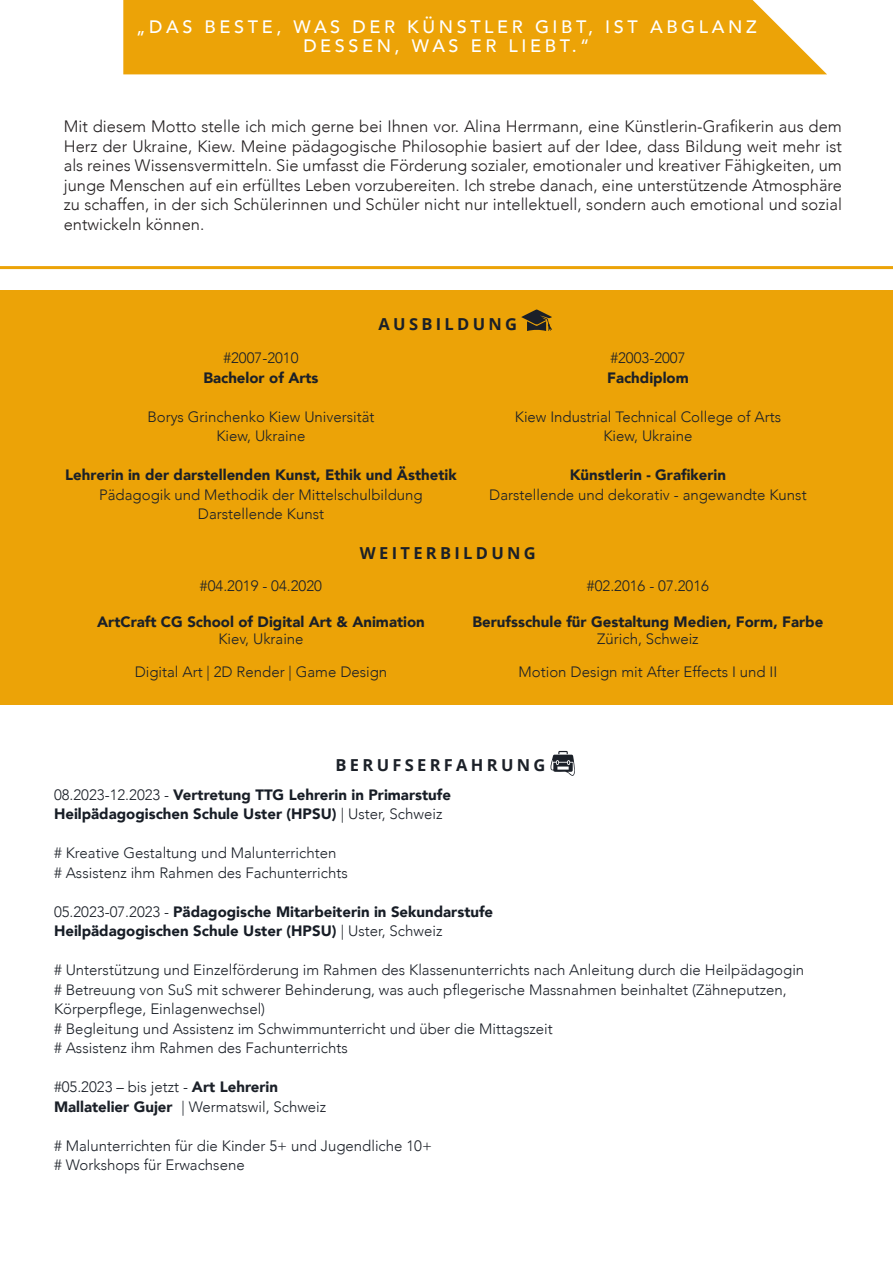
<style>
.page{position:relative;width:893px;height:1263px;background:#fff}
.page>*{position:absolute;margin:0;border:0;box-sizing:border-box;transform-origin:0 0}
.t1{font:500 18px "Avenir";letter-spacing:.2em;color:#fff}
.t2{font:300 16.5px/19.5px "Avenir";color:#231f20;text-align:justify}
.t3{font:700 16.5px "Open Sans";letter-spacing:.2em;color:#1b2028}
.t4{font:300 15px/19.5px "Avenir";color:#1b2028;text-align:center}
.t5{font:900 15px "Avenir";color:#171d26}
.t6{font:900 15px "Avenir";color:#1b2028}
.s1{font-weight:900}
.s2{font-weight:300;color:#1b2028}
.s3{color:#1b2028}
</style>
<div class="page">
<div style="left:123px;top:0;width:704px;height:74px;background:#eca307"></div>
<div style="left:0;top:291px;width:893px;height:414px;background:#eca307"></div>
<hr style="left:0;top:266px;width:893px;height:3px;background:#eca307">
<svg style="left:521px;top:309px;width:31px;height:22px"></svg>
<svg style="left:550px;top:751px;width:25px;height:25px"></svg>
<p class="t1" style="left:136px;top:11px;width:622px">„DAS BESTE, WAS DER KÜNSTLER GIBT, IST ABGLANZ</p>
<p class="t1" style="left:303px;top:31px;width:288px">DESSEN, WAS ER LIEBT.“</p>
<p class="t2" style="left:64px;top:117px;width:780px">Mit diesem Motto stelle ich mich gerne bei Ihnen vor. Alina Herrmann, eine Künstlerin-Grafikerin aus dem Herz der Ukraine, Kiew. Meine pädagogische Philosophie basiert auf der Idee, dass Bildung weit mehr ist als reines Wissensvermitteln. Sie umfasst die Förderung sozialer, emotionaler und kreativer Fähigkeiten, um junge Menschen auf ein erfülltes Leben vorzubereiten. Ich strebe danach, eine unterstützende Atmosphäre zu schaffen, in der sich Schülerinnen und Schüler nicht nur intellektuell, sondern auch emotional und sozial entwickeln können.</p>
<p class="t3" style="left:379px;top:313px;width:140px">AUSBILDUNG</p>
<p class="t4" style="left:223px;top:348px;width:77px">#2007-2010</p>
<p class="t6" style="left:203px;top:364px;width:117px">Bachelor of Arts</p>
<p class="t4" style="left:147px;top:407px;width:229px">Borys Grinchenko Kiew Universität</p>
<p class="t4" style="left:216px;top:426px;width:91px">Kiew, Ukraine</p>
<p class="t6" style="left:65px;top:462px;width:393px">Lehrerin in der darstellenden Kunst, Ethik und Ästhetik</p>
<p class="t4" style="left:99px;top:485px;width:325px">Pädagogik und Methodik der Mittelschulbildung<br>Darstellende Kunst</p>
<p class="t4" style="left:610px;top:348px;width:77px">#2003-2007</p>
<p class="t6" style="left:607px;top:364px;width:83px">Fachdiplom</p>
<p class="t4" style="left:515px;top:407px;width:268px">Kiew Industrial Technical College of Arts</p>
<p class="t4" style="left:603px;top:426px;width:91px">Kiew, Ukraine</p>
<p class="t4" style="left:489px;top:465px;width:319px"><span class="s1">Künstlerin - Grafikerin<br></span>Darstellende und dekorativ - angewandte Kunst</p>
<p class="t3" style="left:360px;top:542px;width:177px">WEITERBILDUNG</p>
<p class="t4" style="left:200px;top:576px;width:123px">#04.2019 - 04.2020</p>
<p class="t6" style="left:97px;top:609px;width:329px">ArtCraft CG School of Digital Art &amp; Animation</p>
<p class="t4" style="left:218px;top:629px;width:87px">Kiev, Ukraine</p>
<p class="t4" style="left:135px;top:662px;width:254px">Digital Art | 2D Render | Game Design</p>
<p class="t4" style="left:587px;top:576px;width:123px">#02.2016 - 07.2016</p>
<p class="t6" style="left:473px;top:609px;width:352px">Berufsschule für Gestaltung Medien, Form, Farbe</p>
<p class="t4" style="left:597px;top:629px;width:103px">Zürich, Schweiz</p>
<p class="t4" style="left:519px;top:662px;width:260px">Motion Design mit After Effects I und II</p>
<p class="t3" style="left:336px;top:753px;width:211px">BERUFSERFAHRUNG</p>
<p class="t5" style="left:54px;top:782px;width:398px"><span class="s2">08.2023-12.2023 -</span> <span class="s3">Vertretung</span> TTG Lehrerin in Primarstufe</p>
<p class="t5" style="left:54px;top:801px;width:390px">Heilpädagogischen Schule Uster (HPSU) <span class="s2">| Uster, Schweiz</span></p>
<p class="t4" style="left:54px;top:843px;width:284px"># Kreative Gestaltung und Malunterrichten</p>
<p class="t4" style="left:54px;top:863px;width:295px"># Assistenz ihm Rahmen des Fachunterrichts</p>
<p class="t5" style="left:54px;top:899px;width:441px"><span class="s2">05.2023-07.2023 -</span> Pädagogische Mitarbeiterin in Sekundarstufe</p>
<p class="t5" style="left:54px;top:918px;width:390px">Heilpädagogischen Schule Uster (HPSU) <span class="s2">| Uster, Schweiz</span></p>
<p class="t4" style="left:54px;top:960px;width:752px"># Unterstützung und Einzelförderung im Rahmen des Klassenunterrichts nach Anleitung durch die Heilpädagogin</p>
<p class="t4" style="left:54px;top:980px;width:734px;text-align:left"># Betreuung von SuS mit schwerer Behinderung, was auch pflegerische Massnahmen beinhaltet (Zähneputzen,<br>Körperpflege, Einlagenwechsel)</p>
<p class="t4" style="left:54px;top:1019px;width:500px"># Begleitung und Assistenz im Schwimmunterricht und über die Mittagszeit</p>
<p class="t4" style="left:54px;top:1038px;width:295px"># Assistenz ihm Rahmen des Fachunterrichts</p>
<p class="t4" style="left:54px;top:1077px;width:226px">#05.2023 – bis jetzt - <span class="s1">Art Lehrerin</span></p>
<p class="t4" style="left:54px;top:1097px;width:274px"><span class="s1">Mallatelier Gujer</span> | Wermatswil, Schweiz</p>
<p class="t4" style="left:54px;top:1136px;width:379px"># Malunterrichten für die Kinder 5+ und Jugendliche 10+</p>
<p class="t4" style="left:54px;top:1155px;width:192px"># Workshops für Erwachsene</p>
</div>
